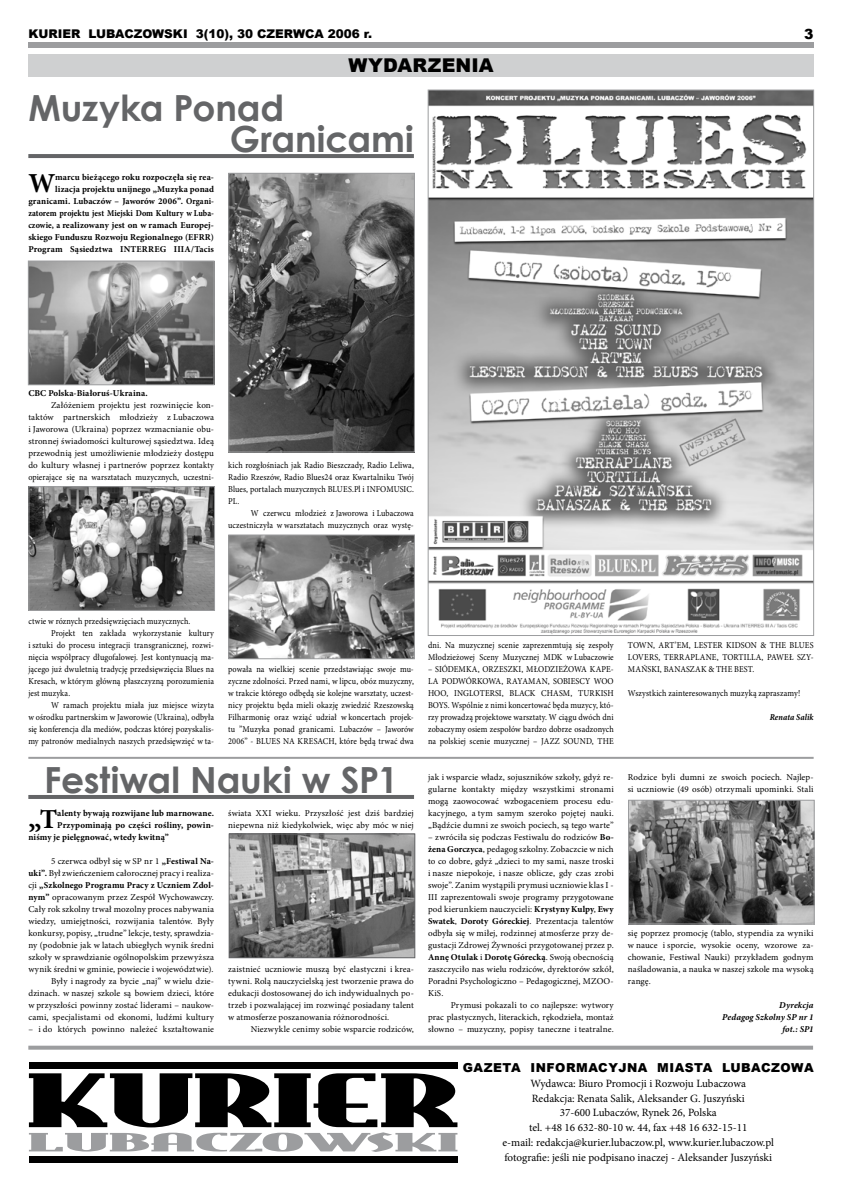
<style>
.page{position:relative;width:842px;height:1191px;background:#fff}
.page>*{position:absolute;margin:0;border:0;box-sizing:border-box;transform-origin:0 0}
.t1{font:700 36px/31px "Century Gothic";letter-spacing:-.005em;color:#646567}
.t2{font:700 27.5px "Minion Pro";color:#000}
.t3{font:900 19px "Arial";letter-spacing:.005em;color:#000}
.t4{font:900 12.4px "Arial";letter-spacing:.04em;color:#000}
.t5{font:900 12px "Arial";color:#000}
.t6{font:11.1px/14.8px "Minion Pro";color:#000;text-align:center}
.t7{font:9px/12px "Minion Pro";letter-spacing:.01em;color:#000;text-align:justify}
.t8{font:9px/12px "Minion Pro";letter-spacing:.01em;color:#000;text-align:justify;scale:.91 1}
.t9{font:700 9px/12px "Minion Pro";letter-spacing:.01em;color:#000;text-align:right}
.t10{font:italic 700 9px/12px "Minion Pro";letter-spacing:.01em;color:#000;text-align:right}
.t11{font:italic 700 9px "Minion Pro";letter-spacing:.01em;color:#000;scale:.91 1}
.s1{font-weight:700}
</style>
<div class="page">
<div style="left:28px;top:42px;width:786px;height:6px;background:#9c9d9f"></div>
<div style="left:28px;top:54px;width:786px;height:23px;background:#cfd0d1"></div>
<hr style="left:28px;top:154px;width:386px;height:4px;background:#646567">
<img style="left:30px;top:262px;width:183px;height:121px">
<div style="left:28px;top:260px;width:187px;height:125px;border:1px solid #9c9d9f"></div>
<img style="left:230px;top:175px;width:183px;height:275px">
<div style="left:228px;top:173px;width:187px;height:279px;border:1px solid #9c9d9f"></div>
<img style="left:230px;top:536px;width:183px;height:121px">
<div style="left:228px;top:534px;width:187px;height:125px;border:1px solid #9c9d9f"></div>
<img style="left:30px;top:488px;width:183px;height:121px">
<div style="left:28px;top:486px;width:187px;height:125px;border:1px solid #9c9d9f"></div>
<img style="left:430px;top:91px;width:382px;height:543px">
<hr style="left:28px;top:795px;width:386px;height:4px;background:#646567">
<img style="left:231px;top:835px;width:182px;height:121px">
<div style="left:229px;top:833px;width:186px;height:125px;border:1px solid #646567"></div>
<img style="left:630px;top:801px;width:183px;height:121px">
<div style="left:628px;top:799px;width:187px;height:125px;border:1px solid #9c9d9f"></div>
<svg style="left:29px;top:1073px;width:428px;height:79px"></svg>
<div style="left:29px;top:1062px;width:428px;height:6px;background:#000"></div>
<div style="left:29px;top:1156px;width:428px;height:6px;background:#000"></div>
<svg style="left:28px;top:1045px;width:785px;height:4px;background:#acadaf"></svg>
<hr style="left:28px;top:757px;width:786px;height:2px;background:#9c9d9f">
<h3 class="t5" style="left:28px;top:25px;width:345px">KURIER LUBACZOWSKI 3(10), 30 CZERWCA 2006 r.</h3>
<h3 class="t3" style="left:348px;top:52px;width:147px">WYDARZENIA</h3>
<h1 class="t1" style="left:230px;top:91px;width:185px;text-indent:-202px">Muzyka Ponad<br>Granicami</h1>
<p class="t9" style="left:28px;top:171px;width:187px">marcu bieżącego roku rozpoczęła się rea&shy;lizacja projektu unijnego „Muzyka ponad granicami. Lubaczów – Jaworów 2006”. Organi&shy;zatorem projektu jest Miejski Dom Kultury w Luba&shy;czowie, a realizowany jest on w ramach Europej&shy;skiego Funduszu Rozwoju Regionalnego (EFRR)<br>Program Sąsiedztwa INTERREG IIIA/Tacis</p>
<h2 class="t2" style="left:28px;top:164px;width:28px">W</h2>
<p class="t9" style="left:28px;top:387px;width:121px">CBC Polska-Białoruś-Ukraina.</p>
<p class="t7" style="left:28px;top:399px;width:187px;text-indent:23px">Załóżeniem projektu jest rozwinięcie kon&shy;taktów partnerskich młodzieży z Lubaczowa i Jaworowa (Ukraina) poprzez wzmacnianie obu&shy;stronnej świadomości kulturowej sąsiedztwa. Ideą przewodnią jest umożliwienie młodzieży dostępu do kultury własnej i partnerów poprzez kontakty opierające się na warsztatach muzycznych, uczestni-</p>
<p class="t8" style="left:228px;top:459px;width:206px">kich rozgłośniach jak Radio Bieszczady, Radio Leliwa, Radio Rzeszów, Radio Blues24 oraz Kwartalniku Twój Blues, portalach muzycznych BLUES.Pl i INFOMUSIC.<br>PL.</p>
<p class="t8" style="left:228px;top:507px;width:206px;text-align:right">W czerwcu młodzież z Jaworowa i Lubaczowa uczestniczyła w warsztatach muzycznych oraz wystę-</p>
<p class="t8" style="left:28px;top:615px;width:180px">ctwie w róznych przedsięwzięciach muzycznych.</p>
<p class="t8" style="left:51px;top:627px;width:181px">Projekt ten zakłada wykorzystanie kultury</p>
<p class="t8" style="left:28px;top:639px;width:206px">i sztuki do procesu integracji transgranicznej, rozwi-</p>
<p class="t8" style="left:28px;top:651px;width:206px">nięcia współpracy długofalowej. Jest kontynuacją ma-</p>
<p class="t8" style="left:28px;top:663px;width:206px">jącego już dwuletnią tradycję przedsięwzięcia Blues na</p>
<p class="t8" style="left:28px;top:675px;width:206px">Kresach, w którym główną płaszczyzną porozumienia</p>
<p class="t8" style="left:28px;top:687px;width:48px">jest muzyka.</p>
<p class="t8" style="left:51px;top:699px;width:181px">W ramach projektu miała juz miejsce wizyta</p>
<p class="t8" style="left:28px;top:711px;width:206px">w ośrodku partnerskim w Jaworowie (Ukraina), odbyła</p>
<p class="t8" style="left:28px;top:723px;width:206px">się konferencja dla mediów, podczas której pozyskalis-</p>
<p class="t8" style="left:28px;top:735px;width:206px">my patronów medialnych naszych przedsięwzięć w ta-</p>
<p class="t8" style="left:228px;top:663px;width:206px">powała na wielkiej scenie przedstawiając swoje mu&shy;zyczne zdolności. Przed nami, w lipcu, obóz muzyczny, w trakcie którego odbędą sie kolejne warsztaty, uczest&shy;nicy projektu będa mieli okazję zwiedzić Rzeszowską Filharmonię oraz wziąć udział w koncertach projek&shy;tu ”Muzyka ponad granicami. Lubaczów – Jaworów 2006” - BLUES NA KRESACH, które będą trwać dwa</p>
<h1 class="t1" style="left:44px;top:762px;width:356px">Festiwal Nauki w SP1</h1>
<h2 class="t2" style="left:28px;top:800px;width:30px">„T</h2>
<p class="t9" style="left:57px;top:807px;width:158px">alenty bywają rozwijane lub marnowane.</p>
<p class="t9" style="left:57px;top:819px;width:158px">Przypominają po części rośliny, powin-</p>
<p class="t9" style="left:28px;top:831px;width:142px">niśmy je pielęgnować, wtedy kwitną”</p>
<p class="t7" style="left:28px;top:855px;width:187px;text-align:right">5 czerwca odbył się w SP nr 1 <span class="s1">„Festiwal Na-<br>uki”.</span> Był zwieńczeniem całorocznej pracy i realiza&shy;cji <span class="s1">„Szkolnego Programu Pracy z Uczniem Zdol&shy;nym”</span> opracowanym przez Zespół Wychowawczy.<br>Cały rok szkolny trwał mozolny proces nabywania wiedzy, umiejętności, rozwijania talentów. Były konkursy, popisy, „trudne” lekcje, testy, sprawdzia&shy;ny (podobnie jak w latach ubiegłych wynik średni szkoły w sprawdzianie ogólnopolskim przewyższa wynik średni w gminie, powiecie i województwie).<br>Były i nagrody za bycie „naj” w wielu dzie&shy;dzinach. w naszej szkole są bowiem dzieci, które w przyszłości powinny zostać liderami – naukow&shy;cami, specjalistami od ekonomi, ludźmi kultury</p>
<p class="t7" style="left:28px;top:1023px;width:187px">– i do których powinno należeć kształtowanie</p>
<p class="t7" style="left:228px;top:807px;width:187px">świata XXI wieku. Przyszłość jest dziś bardziej niepewna niż kiedykolwiek, więc aby móc w niej</p>
<p class="t7" style="left:228px;top:963px;width:187px">zaistnieć uczniowie muszą być elastyczni i krea&shy;tywni. Rolą nauczycielską jest tworzenie prawa do edukacji dostosowanej do ich indywidualnych po&shy;trzeb i pozwalającej im rozwinąć posiadany talent w atmosferze poszanowania różnorodności.</p>
<p class="t7" style="left:251px;top:1023px;width:164px">Niezwykle cenimy sobie wsparcie rodziców,</p>
<p class="t8" style="left:428px;top:639px;width:206px">dni. Na muzycznej scenie zaprezenmtują się zespoły<br>Młodzieżowej Sceny Muzycznej MDK w Lubaczowie</p>
<p class="t8" style="left:428px;top:663px;width:206px">– SIÓDEMKA, ORZESZKI, MŁODZIEŻOWA KAPE-LA PODWÓRKOWA, RAYAMAN, SOBIESCY WOO HOO, INGLOTERSI, BLACK CHASM, TURKISH BOYS. Wspólnie z nimi koncertować będa muzycy, któ&shy;rzy prowadzą projektowe warsztaty. W ciągu dwóch dni zobaczymy osiem zespołów bardzo dobrze osadzonych na polskiej scenie muzycznej – JAZZ SOUND, THE</p>
<p class="t7" style="left:428px;top:771px;width:187px">jak i wsparcie władz, sojuszników szkoły, gdyż re&shy;gularne kontakty między wszystkimi stronami mogą zaowocować wzbogaceniem procesu edu&shy;kacyjnego, a tym samym szeroko pojętej nauki. „Bądźcie dumni ze swoich pociech, są tego warte”</p>
<p class="t7" style="left:428px;top:831px;width:187px">– zwróciła się podczas Festiwalu do rodziców <span class="s1">Bo&shy;żena Gorczyca</span>, pedagog szkolny. Zobaczcie w nich to co dobre, gdyż „dzieci to my sami, nasze troski i nasze niepokoje, i nasze oblicze, gdy czas zrobi swoje”. Zanim wystąpili prymusi uczniowie klas I - III zaprezentowali swoje programy przygotowane pod kierunkiem nauczycieli: <span class="s1">Krystyny Kulpy</span>, <span class="s1">Ewy Swatek</span>, <span class="s1">Doroty Góreckiej</span>. Prezentacja talentów odbyła się w miłej, rodzinnej atmosferze przy de&shy;gustacji Zdrowej Żywności przygotowanej przez p.<br><span class="s1">Annę Otulak</span> i <span class="s1">Dorotę Górecką</span>. Swoją obecnością zaszczyciło nas wielu rodziców, dyrektorów szkół, Poradni Psychologiczno – Pedagogicznej, MZOO-KiS.</p>
<p class="t7" style="left:428px;top:999px;width:187px;text-indent:23px">Prymusi pokazali to co najlepsze: wytwory prac plastycznych, literackich, rękodzieła, montaż słowno – muzyczny, popisy taneczne i teatralne.</p>
<p class="t8" style="left:628px;top:639px;width:206px">TOWN, ART’EM, LESTER KIDSON &amp; THE BLUES LOVERS, TERRAPLANE, TORTILLA, PAWEŁ SZY-MAŃSKI, BANASZAK &amp; THE BEST.</p>
<p class="t8" style="left:628px;top:687px;width:191px">Wszystkich zainteresowanych muzyką zapraszamy!</p>
<p class="t11" style="left:770px;top:711px;width:50px">Renata Salik</p>
<p class="t7" style="left:628px;top:771px;width:187px">Rodzice byli dumni ze swoich pociech. Najlep&shy;si uczniowie (49 osób) otrzymali upominki. Stali</p>
<p class="t7" style="left:628px;top:927px;width:187px">się poprzez promocję (tablo, stypendia za wyniki w nauce i sporcie, wysokie oceny, wzorowe za&shy;chowanie, Festiwal Nauki) przykładem godnym naśladowania, a nauka w naszej szkole ma wysoką rangę.</p>
<p class="t10" style="left:722px;top:999px;width:93px">Dyrekcja<br>Pedagog Szkolny SP nr 1 fot.: SP1</p>
<h3 class="t4" style="left:463px;top:1058px;width:352px">GAZETA INFORMACYJNA MIASTA LUBACZOWA</h3>
<p class="t6" style="left:503px;top:1075px;width:273px">Wydawca: Biuro Promocji i Rozwoju Lubaczowa<br>Redakcja: Renata Salik, Aleksander G. Juszyński<br>37-600 Lubaczów, Rynek 26, Polska<br>tel. +48 16 632-80-10 w. 44, fax +48 16 632-15-11<br>e-mail: redakcja@kurier.lubaczow.pl, www.kurier.lubaczow.pl fotografie: jeśli nie podpisano inaczej - Aleksander Juszyński</p>
</div>
